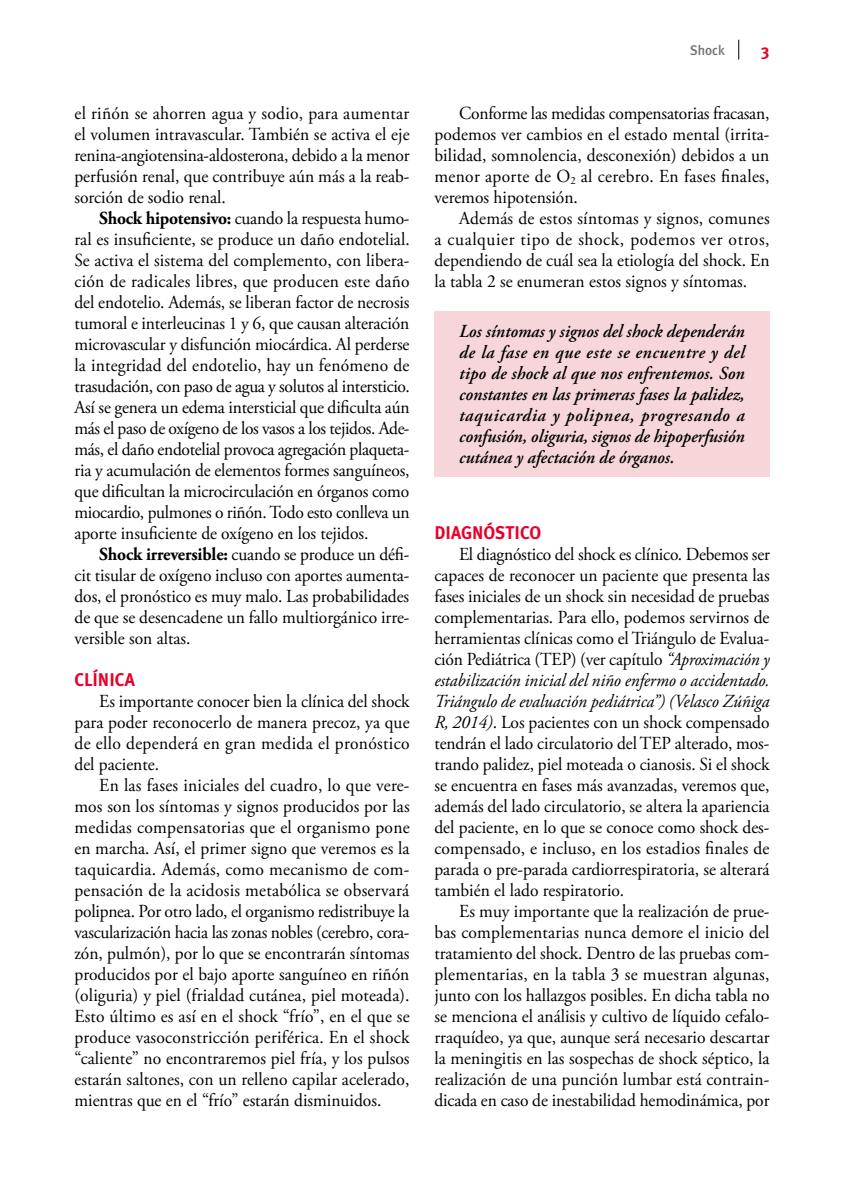
<style>
.page{position:relative;width:844px;height:1191px;background:#fff}
.page>*{position:absolute;margin:0;border:0;box-sizing:border-box;transform-origin:0 0}
.t1{font:18.38px/21px "Adobe Garamond Pro";color:#000;text-align:justify;scale:.95 1}
.t2{font:italic 600 18.38px/21px "Adobe Garamond Pro";color:#000;text-align:justify;scale:.95 1}
.t3{font:700 18.38px "Meta Plus";color:#e8002a;scale:.95 1}
.t4{font:700 16.62px "Meta Plus";color:#e8002a;scale:.95 1}
.t5{font:500 14px "Meta Plus";color:#707172;scale:.95 1}
.s1{font-weight:700}
.s2{font-style:italic}
</style>
<div class="page">
<svg style="left:738px;top:40px;width:1px;height:20px"></svg>
<div style="left:434px;top:311px;width:335px;height:165px;background:#f6d6d8"></div>
<p class="t1" style="left:74px;top:103px;width:354px">el riñón se ahorren agua y sodio, para aumentar el volumen intravascular. También se activa el eje renina-angiotensina-aldosterona, debido a la menor perfusión renal, que contribuye aún más a la reab&shy;sorción de sodio renal.</p>
<p class="t1" style="left:74px;top:208px;width:354px;text-indent:25px"><span class="s1">Shock hipotensivo:</span> cuando la respuesta humo&shy;ral es insuficiente, se produce un daño endotelial.<br>Se activa el sistema del complemento, con libera&shy;ción de radicales libres, que producen este daño del endotelio. Además, se liberan factor de necrosis tumoral e interleucinas 1 y 6, que causan alteración microvascular y disfunción miocárdica. Al perderse la integridad del endotelio, hay un fenómeno de trasudación, con paso de agua y solutos al intersticio.<br>Así se genera un edema intersticial que dificulta aún más el paso de oxígeno de los vasos a los tejidos. Ade&shy;más, el daño endotelial provoca agregación plaqueta&shy;ria y acumulación de elementos formes sanguíneos, que dificultan la microcirculación en órganos como miocardio, pulmones o riñón. Todo esto conlleva un aporte insuficiente de oxígeno en los tejidos.</p>
<p class="t1" style="left:74px;top:544px;width:354px;text-indent:25px"><span class="s1">Shock irreversible:</span> cuando se produce un défi&shy;cit tisular de oxígeno incluso con aportes aumenta&shy;dos, el pronóstico es muy malo. Las probabilidades de que se desencadene un fallo multiorgánico irre&shy;versible son altas.</p>
<p class="t3" style="left:74px;top:669px;width:65px">CLÍNICA</p>
<p class="t1" style="left:74px;top:691px;width:354px;text-indent:25px">Es importante conocer bien la clínica del shock para poder reconocerlo de manera precoz, ya que de ello dependerá en gran medida el pronóstico del paciente.</p>
<p class="t1" style="left:74px;top:775px;width:354px;text-indent:25px">En las fases iniciales del cuadro, lo que vere&shy;mos son los síntomas y signos producidos por las medidas compensatorias que el organismo pone en marcha. Así, el primer signo que veremos es la taquicardia. Además, como mecanismo de com&shy;pensación de la acidosis metabólica se observará polipnea. Por otro lado, el organismo redistribuye la vascularización hacia las zonas nobles (cerebro, cora&shy;zón, pulmón), por lo que se encontrarán síntomas producidos por el bajo aporte sanguíneo en riñón (oliguria) y piel (frialdad cutánea, piel moteada).<br>Esto último es así en el shock “frío”, en el que se produce vasoconstricción periférica. En el shock “caliente” no encontraremos piel fría, y los pulsos estarán saltones, con un relleno capilar acelerado, mientras que en el “frío” estarán disminuidos.</p>
<p class="t5" style="left:690px;top:42px;width:38px">Shock</p>
<p class="t4" style="left:761px;top:40px;width:10px">3</p>
<p class="t1" style="left:434px;top:103px;width:354px;text-indent:25px">Conforme las medidas compensatorias fracasan, podemos ver cambios en el estado mental (irrita&shy;bilidad, somnolencia, desconexión) debidos a un menor aporte de O<sub>2</sub> al cerebro. En fases finales, veremos hipotensión.</p>
<p class="t1" style="left:434px;top:208px;width:354px;text-indent:25px">Además de estos síntomas y signos, comunes a cualquier tipo de shock, podemos ver otros, dependiendo de cuál sea la etiología del shock. En la tabla 2 se enumeran estos signos y síntomas.</p>
<p class="t2" style="left:459px;top:322px;width:302px">Los síntomas y signos del shock dependerán de la fase en que este se encuentre y del tipo de shock al que nos enfrentemos. Son constantes en las primeras fases la palidez, taquicardia y polipnea, progresando a confusión, oliguria, signos de hipoperfusión cutánea y afectación de órganos.</p>
<p class="t3" style="left:434px;top:522px;width:114px">DIAGNÓSTICO</p>
<p class="t1" style="left:434px;top:544px;width:354px;text-indent:25px">El diagnóstico del shock es clínico. Debemos ser capaces de reconocer un paciente que presenta las fases iniciales de un shock sin necesidad de pruebas complementarias. Para ello, podemos servirnos de herramientas clínicas como el Triángulo de Evalua&shy;ción Pediátrica (TEP) (ver capítulo <span class="s2">“Aproximación y estabilización inicial del niño enfermo o accidentado.<br>Triángulo de evaluación pediátrica”) (Velasco Zúñiga R, 2014)</span>. Los pacientes con un shock compensado tendrán el lado circulatorio del TEP alterado, mos&shy;trando palidez, piel moteada o cianosis. Si el shock se encuentra en fases más avanzadas, veremos que, además del lado circulatorio, se altera la apariencia del paciente, en lo que se conoce como shock des&shy;compensado, e incluso, en los estadios finales de parada o pre-parada cardiorrespiratoria, se alterará también el lado respiratorio.</p>
<p class="t1" style="left:434px;top:901px;width:354px;text-indent:25px">Es muy importante que la realización de prue&shy;bas complementarias nunca demore el inicio del tratamiento del shock. Dentro de las pruebas com&shy;plementarias, en la tabla 3 se muestran algunas, junto con los hallazgos posibles. En dicha tabla no se menciona el análisis y cultivo de líquido cefalo&shy;rraquídeo, ya que, aunque será necesario descartar la meningitis en las sospechas de shock séptico, la realización de una punción lumbar está contrain&shy;dicada en caso de inestabilidad hemodinámica, por</p>
</div>
